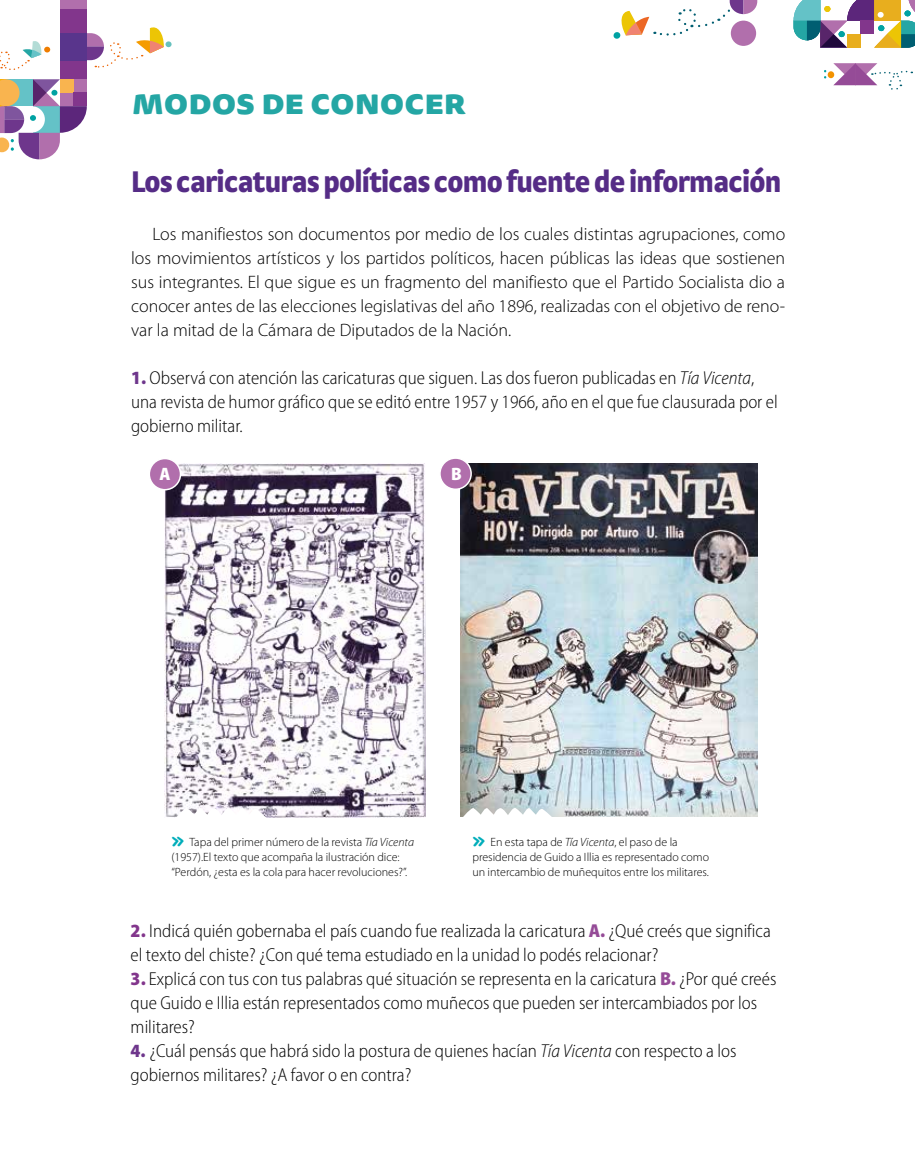
<style>
.page{position:relative;width:915px;height:1170px;background:#fff}
.page>*{position:absolute;margin:0;border:0;box-sizing:border-box;transform-origin:0 0}
.t1{font:800 34.5px "Tisa Sans Pro";color:#24a6a4;scale:1.04 1}
.t2{font:900 condensed 31.5px "Strada OT";letter-spacing:-.025em;color:#552c86}
.t3{font:300 semi-condensed 18.75px/24px "Myriad Pro";color:#000}
.t4{font:300 18px/24px "Myriad Pro";color:#000;text-align:justify}
.t5{font:900 semi-condensed 18px "Myriad Pro";color:#fff}
.t6{font:300 12px/15px "Myriad Pro";color:#000}
.s1{font-weight:900;color:#6e368c}
.s2{font-style:italic}
.s3{font-family:"Bocadillo";font-weight:400;font-size:19.5px;color:#00adba}
.s4{font-weight:900;color:#82368c}
.s5{font-weight:900;color:#954b97}
</style>
<div class="page">
<div style="left:60px;top:0;width:27px;height:9px;background:#b16fac"></div>
<div style="left:60px;top:9px;width:27px;height:24px;background:#82368c"></div>
<svg style="left:0;top:27px;width:171px;height:132px"></svg>
<div style="left:827px;top:71px;width:6px;height:7px;background:#f39200;border-radius:50%"></div>
<svg style="left:833px;top:63px;width:79px;height:27px"></svg>
<svg style="left:613px;top:0;width:301px;height:48px"></svg>
<img style="left:460px;top:463px;width:297px;height:353px">
<img style="left:165px;top:463px;width:260px;height:354px">
<svg style="left:460px;top:805px;width:100px;height:12px"></svg>
<svg style="left:170px;top:805px;width:103px;height:13px"></svg>
<div style="left:149px;top:458px;width:31px;height:31px;background:#b16fac;border-radius:50%"></div>
<div style="left:148px;top:458px;width:33px;height:32px;border:2px solid #fff;border-radius:50%"></div>
<div style="left:440px;top:458px;width:31px;height:31px;background:#b16fac;border-radius:50%"></div>
<div style="left:439px;top:457px;width:32px;height:33px;border:2px solid #fff;border-radius:50%"></div>
<h1 class="t1" style="left:132px;top:76px;width:322px">MODOS DE CONOCER</h1>
<h2 class="t2" style="left:131px;top:162px;width:651px">Los caricaturas políticas como fuente de información</h2>
<p class="t4" style="left:131px;top:222px;width:655px;text-indent:21px">Los manifiestos son documentos por medio de los cuales distintas agrupaciones, como los movimientos artísticos y los partidos políticos, hacen públicas las ideas que sostienen sus integrantes. El que sigue es un fragmento del manifiesto que el Partido Socialista dio a conocer antes de las elecciones legislativas del año 1896, realizadas con el objetivo de reno&shy;var la mitad de la Cámara de Diputados de la Nación.</p>
<p class="t3" style="left:131px;top:366px;width:648px"><span class="s1">1.</span> Observá con atención las caricaturas que siguen. Las dos fueron publicadas en <span class="s2">Tía Vicenta</span>, una revista de humor gráfico que se editó entre 1957 y 1966, año en el que fue clausurada por el gobierno militar.</p>
<p class="t5" style="left:159px;top:462px;width:13px">A</p>
<p class="t5" style="left:451px;top:462px;width:12px">B</p>
<p class="t6" style="left:171px;top:834px;width:244px"><span class="s3">»</span> Tapa del primer número de la revista <span class="s2">Tía Vicenta </span>(1957).El texto que acompaña la ilustración dice: “Perdón, ¿esta es la cola para hacer revoluciones?”.</p>
<p class="t6" style="left:472px;top:834px;width:238px"><span class="s3">»</span> En esta tapa de <span class="s2">Tía Vicenta</span>, el paso de la presidencia de Guido a Illia es representado como un intercambio de muñequitos entre los militares.</p>
<p class="t3" style="left:131px;top:918px;width:641px"><span class="s4">2.</span> Indicá quién gobernaba el país cuando fue realizada la caricatura <span class="s5">A.</span> ¿Qué creés que significa el texto del chiste? ¿Con qué tema estudiado en la unidad lo podés relacionar?</p>
<p class="t3" style="left:131px;top:966px;width:647px"><span class="s4">3.</span> Explicá con tus con tus palabras qué situación se representa en la caricatura <span class="s5">B.</span> ¿Por qué creés que Guido e Illia están representados como muñecos que pueden ser intercambiados por los militares?</p>
<p class="t3" style="left:131px;top:1038px;width:607px"><span class="s1">4.</span> ¿Cuál pensás que habrá sido la postura de quienes hacían <span class="s2">Tía Vicenta</span> con respecto a los gobiernos militares? ¿A favor o en contra?</p>
</div>
